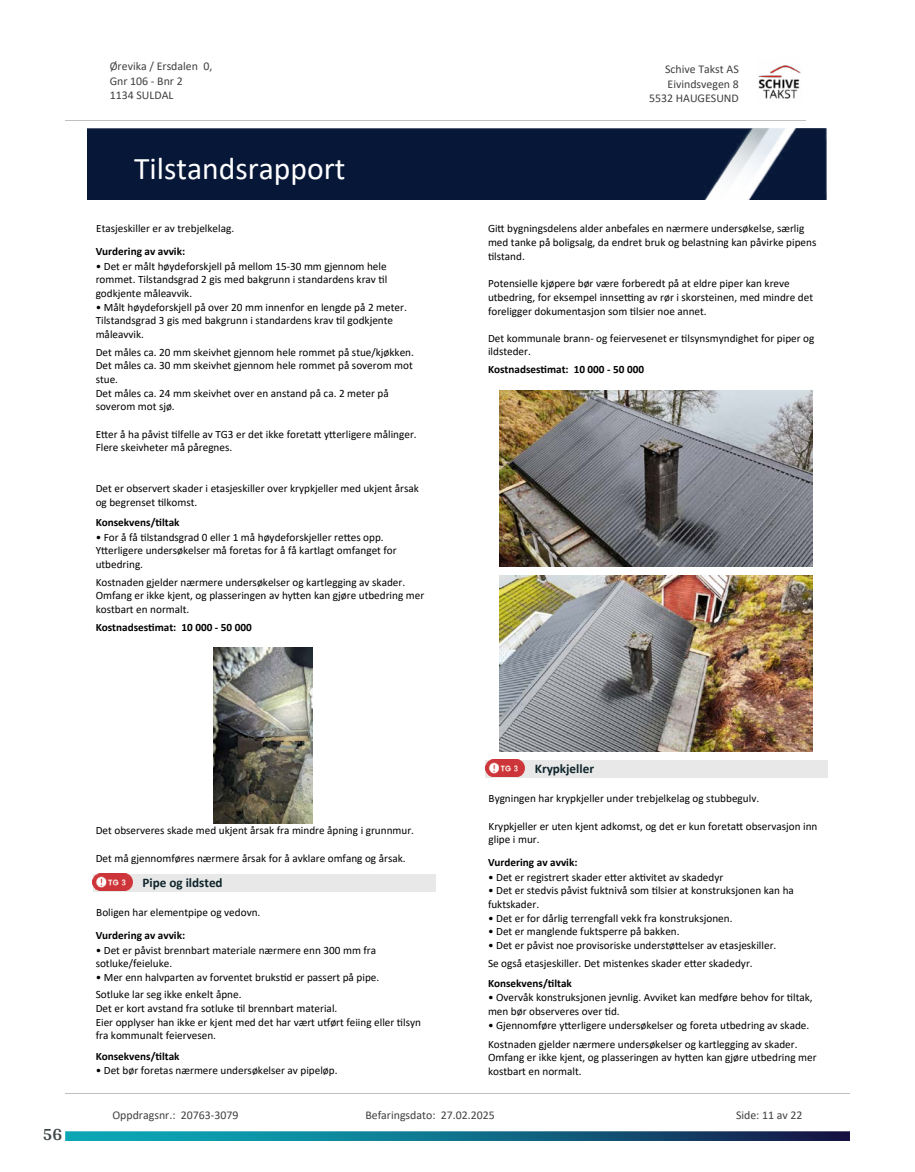
<style>
.page{position:relative;width:915px;height:1172px;background:#fff}
.page>*{position:absolute;margin:0;border:0;box-sizing:border-box;transform-origin:0 0}
.t1{font:31.65px "Calibri";color:#fff}
.t2{font:700 18px "Arya";color:#414749}
.t3{font:700 13.2px "Calibri";color:#0f252c}
.t4{font:11.85px/14.5px "Calibri";color:#404040}
.t5{font:11.25px/13.6px "Calibri";color:#000}
.t6{font:700 11.25px "Calibri";color:#000}
</style>
<div class="page">
<img style="left:213px;top:647px;width:99px;height:176px">
<div style="left:93px;top:874px;width:342px;height:17px;background:#e8e8e8"></div>
<svg style="left:97px;top:878px;width:36px;height:13px"></svg>
<img style="left:93px;top:873px;width:39px;height:17px">
<img style="left:499px;top:390px;width:313px;height:176px">
<img style="left:499px;top:575px;width:313px;height:176px">
<div style="left:485px;top:760px;width:342px;height:17px;background:#e8e8e8"></div>
<img style="left:485px;top:760px;width:39px;height:17px">
<img style="left:758px;top:65px;width:43px;height:34px">
<hr style="left:65px;top:120px;width:740px;height:1px;background:#c0c0c0">
<div style="left:88px;top:129px;width:738px;height:71px;background:#071738"></div>
<hr style="left:65px;top:1093px;width:784px;height:1px;background:#c0c0c0">
<img style="left:65px;top:1131px;width:784px;height:9px">
<p class="t4" style="left:110px;top:59px;width:104px">Ørevika / Ersdalen 0,<br>Gnr 106 - Bnr 2<br>1134 SULDAL</p>
<p class="t4" style="left:665px;top:62px;width:75px">Schive Takst AS</p>
<p class="t4" style="left:667px;top:76px;width:73px">Eivindsvegen 8</p>
<p class="t4" style="left:649px;top:91px;width:91px">5532 HAUGESUND</p>
<h1 class="t1" style="left:134px;top:147px;width:213px">Tilstandsrapport</h1>
<p class="t5" style="left:96px;top:222px;width:139px">Etasjeskiller er av trebjelkelag.</p>
<p class="t6" style="left:96px;top:244px;width:91px">Vurdering av avvik:</p>
<p class="t5" style="left:96px;top:259px;width:293px;text-align:justify">• Det er målt høydeforskjell på mellom 15-30 mm gjennom hele rommet. Tilstandsgrad 2 gis med bakgrunn i standardens krav 琀椀l godkjente måleavvik.</p>
<p class="t5" style="left:96px;top:300px;width:312px">• Målt høydeforskjell på over 20 mm innenfor en lengde på 2 meter.<br>Tilstandsgrad 3 gis med bakgrunn i standardens krav 琀椀l godkjente måleavvik.</p>
<p class="t5" style="left:96px;top:345px;width:320px">Det måles ca. 20 mm skeivhet gjennom hele rommet på stue/kjøkken.<br>Det måles ca. 30 mm skeivhet gjennom hele rommet på soverom mot stue.<br>Det måles ca. 24 mm skeivhet over en anstand på ca. 2 meter på soverom mot sjø.</p>
<p class="t5" style="left:96px;top:427px;width:322px">E琀琀er å ha påvist 琀椀lfelle av TG3 er det ikke foreta琀琀 y琀琀erligere målinger.<br>Flere skeivheter må påregnes.</p>
<p class="t5" style="left:96px;top:481px;width:324px">Det er observert skader i etasjeskiller over krypkjeller med ukjent årsak og begrenset 琀椀lkomst.</p>
<p class="t6" style="left:96px;top:514px;width:85px">Konsekvens/琀椀ltak</p>
<p class="t5" style="left:96px;top:530px;width:302px">• For å få 琀椀lstandsgrad 0 eller 1 må høydeforskjeller re琀琀es opp.<br>Y琀琀erligere undersøkelser må foretas for å få kartlagt omfanget for utbedring.</p>
<p class="t5" style="left:96px;top:575px;width:330px">Kostnaden gjelder nærmere undersøkelser og kartlegging av skader.<br>Omfang er ikke kjent, og plasseringen av hy琀琀en kan gjøre utbedring mer kostbart en normalt.</p>
<p class="t6" style="left:96px;top:619px;width:157px">Kostnadses琀椀mat: 10 000 - 50 000</p>
<p class="t5" style="left:488px;top:222px;width:330px">Gi琀琀 bygningsdelens alder anbefales en nærmere undersøkelse, særlig med tanke på boligsalg, da endret bruk og belastning kan påvirke pipens琀椀lstand.</p>
<p class="t5" style="left:488px;top:276px;width:326px">Potensielle kjøpere bør være forberedt på at eldre piper kan kreve utbedring, for eksempel innse琀紀ng av rør i skorsteinen, med mindre det foreligger dokumentasjon som 琀椀lsier noe annet.</p>
<p class="t5" style="left:488px;top:331px;width:328px">Det kommunale brann- og feiervesenet er 琀椀lsynsmyndighet for piper og ildsteder.</p>
<p class="t6" style="left:488px;top:361px;width:157px">Kostnadses琀椀mat: 10 000 - 50 000</p>
<h2 class="t2" style="left:43px;top:1123px;width:21px">56</h2>
<p class="t5" style="left:96px;top:823px;width:320px">Det observeres skade med ukjent årsak fra mindre åpning i grunnmur.</p>
<p class="t5" style="left:96px;top:851px;width:311px">Det må gjennomføres nærmere årsak for å avklare omfang og årsak.</p>
<p class="t3" style="left:142px;top:873px;width:82px">Pipe og ildsted</p>
<p class="t5" style="left:96px;top:905px;width:166px">Boligen har elementpipe og vedovn.</p>
<p class="t6" style="left:96px;top:927px;width:91px">Vurdering av avvik:</p>
<p class="t5" style="left:96px;top:943px;width:282px">• Det er påvist brennbart materiale nærmere enn 300 mm fra sotluke/feieluke.</p>
<p class="t5" style="left:96px;top:968px;width:285px;line-height:17.5px">• Mer enn halvparten av forventet bruks琀椀d er passert på pipe.<br>Sotluke lar seg ikke enkelt åpne.</p>
<p class="t5" style="left:96px;top:1001px;width:327px">Det er kort avstand fra sotluke 琀椀l brennbart material.<br>Eier opplyser han ikke er kjent med det har vært u琀昀ørt feiing eller 琀椀lsyn fra kommunalt feiervesen.</p>
<p class="t6" style="left:96px;top:1048px;width:85px">Konsekvens/琀椀ltak</p>
<p class="t5" style="left:96px;top:1063px;width:243px">• Det bør foretas nærmere undersøkelser av pipeløp.</p>
<p class="t3" style="left:534px;top:759px;width:61px">Krypkjeller</p>
<p class="t5" style="left:488px;top:791px;width:272px">Bygningen har krypkjeller under trebjelkelag og stubbegulv.</p>
<p class="t5" style="left:488px;top:819px;width:330px">Krypkjeller er uten kjent adkomst, og det er kun foreta琀琀 observasjon inn glipe i mur.</p>
<p class="t6" style="left:488px;top:855px;width:91px">Vurdering av avvik:</p>
<p class="t5" style="left:488px;top:870px;width:237px">• Det er registrert skader e琀琀er ak琀椀vitet av skadedyr</p>
<p class="t5" style="left:488px;top:883px;width:307px">• Det er stedvis påvist fuktnivå som 琀椀lsier at konstruksjonen kan ha fuktskader.</p>
<p class="t5" style="left:488px;top:911px;width:246px">• Det er for dårlig terrengfall vekk fra konstruksjonen.</p>
<p class="t5" style="left:488px;top:924px;width:193px">• Det er manglende fuktsperre på bakken.</p>
<p class="t5" style="left:488px;top:936px;width:290px;line-height:17.5px">• Det er påvist noe provisoriske understø琀琀elser av etasjeskiller.<br>Se også etasjeskiller. Det mistenkes skader e琀琀er skadedyr.</p>
<p class="t6" style="left:488px;top:975px;width:85px">Konsekvens/琀椀ltak</p>
<p class="t5" style="left:488px;top:990px;width:326px">• Overvåk konstruksjonen jevnlig. Avviket kan medføre behov for 琀椀ltak, men bør observeres over 琀椀d.</p>
<p class="t5" style="left:488px;top:1015px;width:322px;line-height:19px">• Gjennomføre y琀琀erligere undersøkelser og foreta utbedring av skade.<br>Kostnaden gjelder nærmere undersøkelser og kartlegging av skader.</p>
<p class="t5" style="left:488px;top:1050px;width:330px">Omfang er ikke kjent, og plasseringen av hy琀琀en kan gjøre utbedring mer kostbart en normalt.</p>
<p class="t4" style="left:112px;top:1107px;width:127px">Oppdragsnr.: 20763-3079</p>
<p class="t4" style="left:365px;top:1107px;width:131px">Befaringsdato: 27.02.2025</p>
<p class="t4" style="left:735px;top:1107px;width:68px">Side: 11 av 22</p>
</div>
